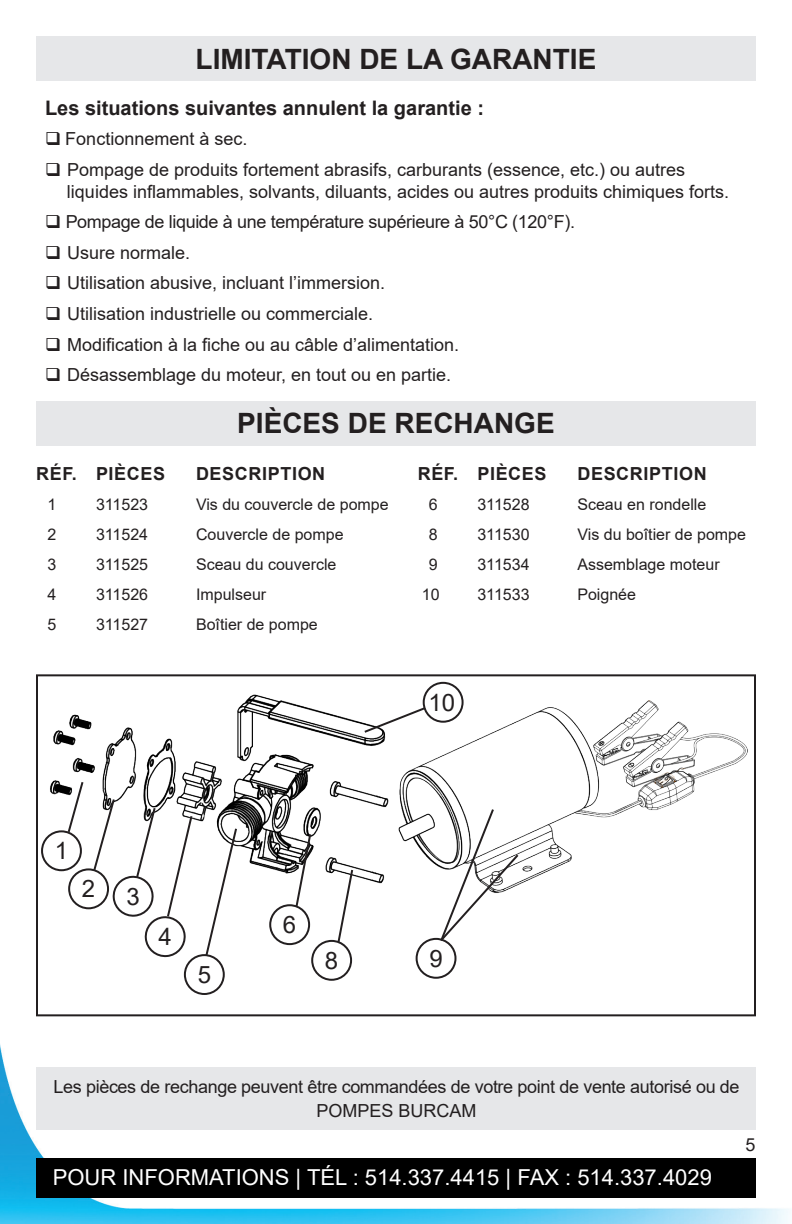
<style>
.page{position:relative;width:792px;height:1224px;background:#fff}
.page>*{position:absolute;margin:0;border:0;box-sizing:border-box;transform-origin:0 0}
.t1{font:700 28px "Arial";color:#231f20}
.t2{font:24px "Arial";color:#231f20}
.t3{font:22px "Arial";color:#fff}
.AAA{font:700 20px "Arial";color:#231f20}
.AAA-2{font:18px/21.6px "Arial";color:#231f20}
.AAA-3{font:18px/24px "Arial";letter-spacing:-.02em;color:#231f20;text-align:center}
.t4{font:700 18px "Arial";letter-spacing:.035em;color:#231f20}
.t5{font:16px "Arial";color:#231f20}
</style>
<div class="page">
<img style="left:0;top:1044px;width:789px;height:180px">
<div style="left:36px;top:1159px;width:720px;height:39px;background:#000"></div>
<div style="left:36px;top:36px;width:720px;height:45px;background:#e6e7e9"></div>
<div style="left:36px;top:401px;width:720px;height:45px;background:#e6e7e9"></div>
<div style="left:36px;top:1067px;width:720px;height:63px;background:#e6e7e9"></div>
<img style="left:44px;top:681px;width:704px;height:224px">
<div style="left:36px;top:674px;width:720px;height:342px;border:2px solid #231f20"></div>
<svg style="left:66px;top:780px;width:19px;height:54px"></svg>
<svg style="left:336px;top:868px;width:19px;height:76px"></svg>
<svg style="left:294px;top:832px;width:19px;height:77px"></svg>
<svg style="left:204px;top:826px;width:34px;height:132px"></svg>
<svg style="left:438px;top:807px;width:82px;height:136px"></svg>
<svg style="left:362px;top:705px;width:66px;height:29px"></svg>
<div style="left:41px;top:830px;width:41px;height:41px;border:2px solid #231f20;border-radius:50%"></div>
<div style="left:68px;top:868px;width:41px;height:41px;border:2px solid #231f20;border-radius:50%"></div>
<svg style="left:92px;top:797px;width:102px;height:161px"></svg>
<div style="left:184px;top:954px;width:41px;height:41px;border:2px solid #231f20;border-radius:50%"></div>
<div style="left:416px;top:938px;width:40px;height:41px;border:2px solid #231f20;border-radius:50%"></div>
<div style="left:311px;top:940px;width:41px;height:41px;border:2px solid #231f20;border-radius:50%"></div>
<div style="left:269px;top:904px;width:41px;height:41px;border:2px solid #231f20;border-radius:50%"></div>
<div style="left:423px;top:682px;width:41px;height:41px;border:2px solid #231f20;border-radius:50%"></div>
<p class="t1" style="left:196px;top:39px;width:402px">LIMITATION DE LA GARANTIE</p>
<p class="AAA" style="left:45px;top:94px;width:441px">Les situations suivantes annulent la garantie :</p>
<p class="AAA-2" style="left:45px;top:128px;width:204px">❑ Fonctionnement à sec.</p>
<p class="AAA-2" style="left:67px;top:159px;width:664px;text-indent:-22px">❑ Pompage de produits fortement abrasifs, carburants (essence, etc.) ou autres liquides inflammables, solvants, diluants, acides ou autres produits chimiques forts.</p>
<p class="AAA-3" style="left:45px;top:210px;width:532px">❑ Pompage de liquide à une température supérieure à 50°C (120°F).</p>
<p class="AAA-2" style="left:45px;top:242px;width:147px">❑ Usure normale.</p>
<p class="AAA-2" style="left:45px;top:272px;width:342px">❑ Utilisation abusive, incluant l’immersion.</p>
<p class="AAA-2" style="left:45px;top:303px;width:330px">❑ Utilisation industrielle ou commerciale.</p>
<p class="AAA-2" style="left:45px;top:333px;width:416px">❑ Modification à la fiche ou au câble d’alimentation.</p>
<p class="AAA-2" style="left:45px;top:364px;width:408px">❑ Désassemblage du moteur, en tout ou en partie.</p>
<p class="t1" style="left:237px;top:403px;width:319px">PIÈCES DE RECHANGE</p>
<p class="t4" style="left:36px;top:461px;width:130px">RÉF. PIÈCES</p>
<p class="t4" style="left:196px;top:461px;width:131px">DESCRIPTION</p>
<p class="t5" style="left:48px;top:494px;width:10px">1</p>
<p class="t5" style="left:96px;top:494px;width:54px">311523</p>
<p class="t5" style="left:196px;top:494px;width:194px">Vis du couvercle de pompe</p>
<p class="t5" style="left:48px;top:524px;width:10px">2</p>
<p class="t5" style="left:96px;top:524px;width:54px">311524</p>
<p class="t5" style="left:196px;top:524px;width:149px">Couvercle de pompe</p>
<p class="t5" style="left:48px;top:554px;width:10px">3</p>
<p class="t5" style="left:96px;top:554px;width:54px">311525</p>
<p class="t5" style="left:196px;top:554px;width:142px">Sceau du couvercle</p>
<p class="t5" style="left:48px;top:584px;width:10px">4</p>
<p class="t5" style="left:96px;top:584px;width:54px">311526</p>
<p class="t5" style="left:196px;top:584px;width:72px">Impulseur</p>
<p class="t5" style="left:48px;top:614px;width:10px">5</p>
<p class="t5" style="left:96px;top:614px;width:54px">311527</p>
<p class="t5" style="left:196px;top:614px;width:123px">Boîtier de pompe</p>
<p class="t4" style="left:418px;top:461px;width:130px">RÉF. PIÈCES</p>
<p class="t4" style="left:577px;top:461px;width:131px">DESCRIPTION</p>
<p class="t5" style="left:429px;top:494px;width:10px">6</p>
<p class="t5" style="left:477px;top:494px;width:54px">311528</p>
<p class="t5" style="left:577px;top:494px;width:130px">Sceau en rondelle</p>
<p class="t5" style="left:429px;top:524px;width:10px">8</p>
<p class="t5" style="left:477px;top:524px;width:54px">311530</p>
<p class="t5" style="left:577px;top:524px;width:170px">Vis du boîtier de pompe</p>
<p class="t5" style="left:429px;top:554px;width:10px">9</p>
<p class="t5" style="left:477px;top:554px;width:54px">311534</p>
<p class="t5" style="left:577px;top:554px;width:144px">Assemblage moteur</p>
<p class="t5" style="left:422px;top:584px;width:19px">10</p>
<p class="t5" style="left:477px;top:584px;width:54px">311533</p>
<p class="t5" style="left:577px;top:584px;width:60px">Poignée</p>
<p class="t2" style="left:428px;top:686px;width:28px">10</p>
<p class="t2" style="left:55px;top:834px;width:15px">1</p>
<p class="t2" style="left:82px;top:872px;width:15px">2</p>
<p class="t2" style="left:126px;top:880px;width:15px">3</p>
<p class="t2" style="left:159px;top:920px;width:15px">4</p>
<p class="t2" style="left:198px;top:958px;width:15px">5</p>
<p class="t2" style="left:283px;top:908px;width:15px">6</p>
<p class="t2" style="left:325px;top:944px;width:15px">8</p>
<p class="t2" style="left:429px;top:942px;width:15px">9</p>
<p class="AAA-3" style="left:53px;top:1075px;width:688px">Les pièces de rechange peuvent être commandées de votre point de vente autorisé ou de<br>POMPES BURCAM</p>
<p class="t3" style="left:53px;top:1162px;width:661px">POUR INFORMATIONS | TÉL : 514.337.4415 | FAX : 514.337.4029</p>
<p class="AAA-2" style="left:746px;top:1134px;width:12px">5</p>
</div>
